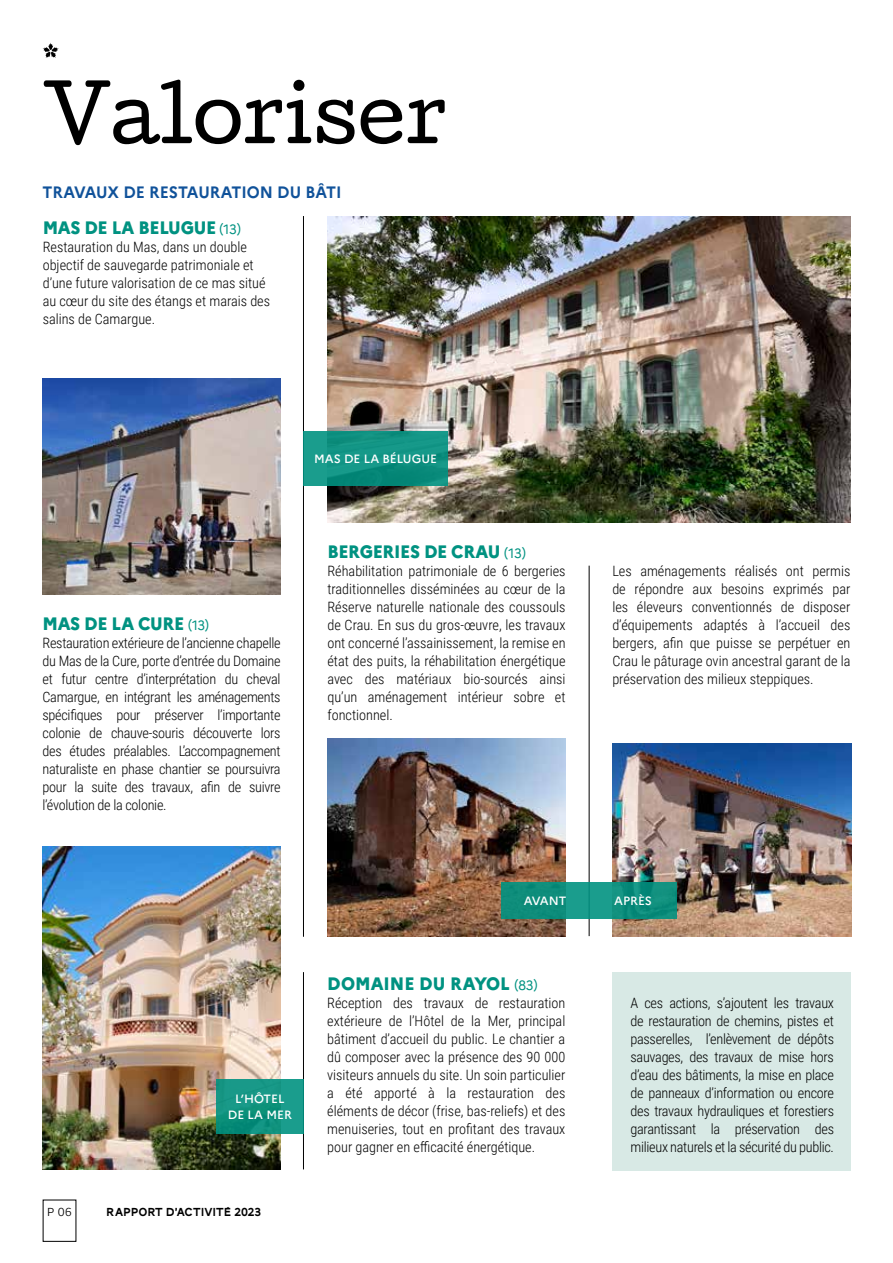
<style>
.page{position:relative;width:893px;height:1263px;background:#fff}
.page>*{position:absolute;margin:0;border:0;box-sizing:border-box;transform-origin:0 0}
.t1{font:75px "Cutive";color:#000}
.t2{font:800 18px "Marianne";letter-spacing:-.02em;color:#009281;scale:.95 1}
.t3{font:800 18px "Marianne";color:#009281;scale:.95 1}
.t4{font:700 16.5px "Marianne";color:#10529a;scale:.95 1}
.t5{font:300 14.25px/18px "Roboto Condensed";color:#000;text-align:justify}
.t6{font:500 12px/16.5px "Marianne";color:#fff;text-align:center}
.t7{font:12px "AW Conqueror Carved One";color:#000}
.t8{font:300 12px "AW Conqueror Sans";color:#000}
.s1{font-weight:400;font-size:13.5px}
</style>
<div class="page">
<svg style="left:43px;top:43px;width:16px;height:15px"></svg>
<img style="left:327px;top:216px;width:523px;height:306px">
<img style="left:327px;top:738px;width:239px;height:199px">
<hr style="left:303px;top:216px;width:1px;height:721px;background:#000">
<hr style="left:303px;top:972px;width:1px;height:197px;background:#000">
<img style="left:43px;top:378px;width:238px;height:216px">
<svg style="left:303px;top:431px;width:145px;height:55px;fill:#129585"></svg>
<img style="left:612px;top:744px;width:239px;height:193px">
<hr style="left:589px;top:566px;width:1px;height:370px;background:#000">
<div style="left:501px;top:882px;width:88px;height:37px;background:linear-gradient(to right,#0a8875,#179a8a)"></div>
<div style="left:589px;top:882px;width:88px;height:37px;background:linear-gradient(to right,#189b8b,#088877)"></div>
<img style="left:43px;top:846px;width:237px;height:323px">
<div style="left:613px;top:972px;width:238px;height:198px;background:#d8e9e5"></div>
<svg style="left:216px;top:1079px;width:88px;height:55px;fill:#179887"></svg>
<h1 class="t1" style="left:43px;top:57px;width:405px">Valoriser</h1>
<p class="t4" style="left:43px;top:182px;width:316px">TRAVAUX DE RESTAURATION DU BÂTI</p>
<p class="t2" style="left:43px;top:217px;width:210px">MAS DE LA BELUGUE <span class="s1">(13)</span></p>
<p class="t5" style="left:43px;top:237px;width:229px;text-align:left">Restauration du Mas, dans un double objectif de sauvegarde patrimoniale et d’une future valorisation de ce mas situé au cœur du site des étangs et marais des salins de Camargue.</p>
<p class="t2" style="left:43px;top:613px;width:177px">MAS DE LA CURE <span class="s1">(13)</span></p>
<p class="t5" style="left:43px;top:633px;width:240px">Restauration extérieure de l’ancienne chapelle du Mas de la Cure, porte d’entrée du Domaine et futur centre d’interprétation du cheval Camargue, en intégrant les aménagements spécifiques pour préserver l’importante colonie de chauve-souris découverte lors des études préalables. L’accompagnement naturaliste en phase chantier se poursuivra pour la suite des travaux, afin de suivre l’évolution de la colonie.</p>
<p class="t6" style="left:314px;top:451px;width:124px">MAS DE LA BÉLUGUE</p>
<p class="t2" style="left:327px;top:541px;width:210px">BERGERIES DE CRAU <span class="s1">(13)</span></p>
<p class="t5" style="left:327px;top:561px;width:240px">Réhabilitation patrimoniale de 6 bergeries traditionnelles disséminées au cœur de la Réserve naturelle nationale des coussouls de Crau. En sus du gros-œuvre, les travaux ont concerné l’assainissement, la remise en état des puits, la réhabilitation énergétique avec des matériaux bio-sourcés ainsi qu’un aménagement intérieur sobre et fonctionnel.</p>
<p class="t5" style="left:612px;top:561px;width:240px">Les aménagements réalisés ont permis de répondre aux besoins exprimés par les éleveurs conventionnés de disposer d’équipements adaptés à l’accueil des bergers, afin que puisse se perpétuer en Crau le pâturage ovin ancestral garant de la préservation des milieux steppiques.</p>
<p class="t6" style="left:228px;top:1090px;width:65px">L’HÔTEL<br>DE LA MER</p>
<p class="t8" style="left:47px;top:1202px;width:27px">P 06</p>
<p class="t7" style="left:106px;top:1207px;width:156px">RAPPORT D’ACTIVITÉ 2023</p>
<p class="t6" style="left:524px;top:892px;width:44px">AVANT</p>
<p class="t6" style="left:614px;top:892px;width:39px">APRÈS</p>
<p class="t3" style="left:327px;top:973px;width:223px">DOMAINE DU RAYOL <span class="s1">(83)</span></p>
<p class="t5" style="left:327px;top:993px;width:240px">Réception des travaux de restauration extérieure de l’Hôtel de la Mer, principal bâtiment d’accueil du public. Le chantier a dû composer avec la présence des 90 000 visiteurs annuels du site. Un soin particulier a été apporté à la restauration des éléments de décor (frise, bas-reliefs) et des menuiseries, tout en profitant des travaux pour gagner en efficacité énergétique.</p>
<p class="t5" style="left:630px;top:993px;width:205px">A ces actions, s’ajoutent les travaux de restauration de chemins, pistes et passerelles, l’enlèvement de dépôts sauvages, des travaux de mise hors d’eau des bâtiments, la mise en place de panneaux d’information ou encore des travaux hydrauliques et forestiers garantissant la préservation des milieux naturels et la sécurité du public.</p>
</div>
